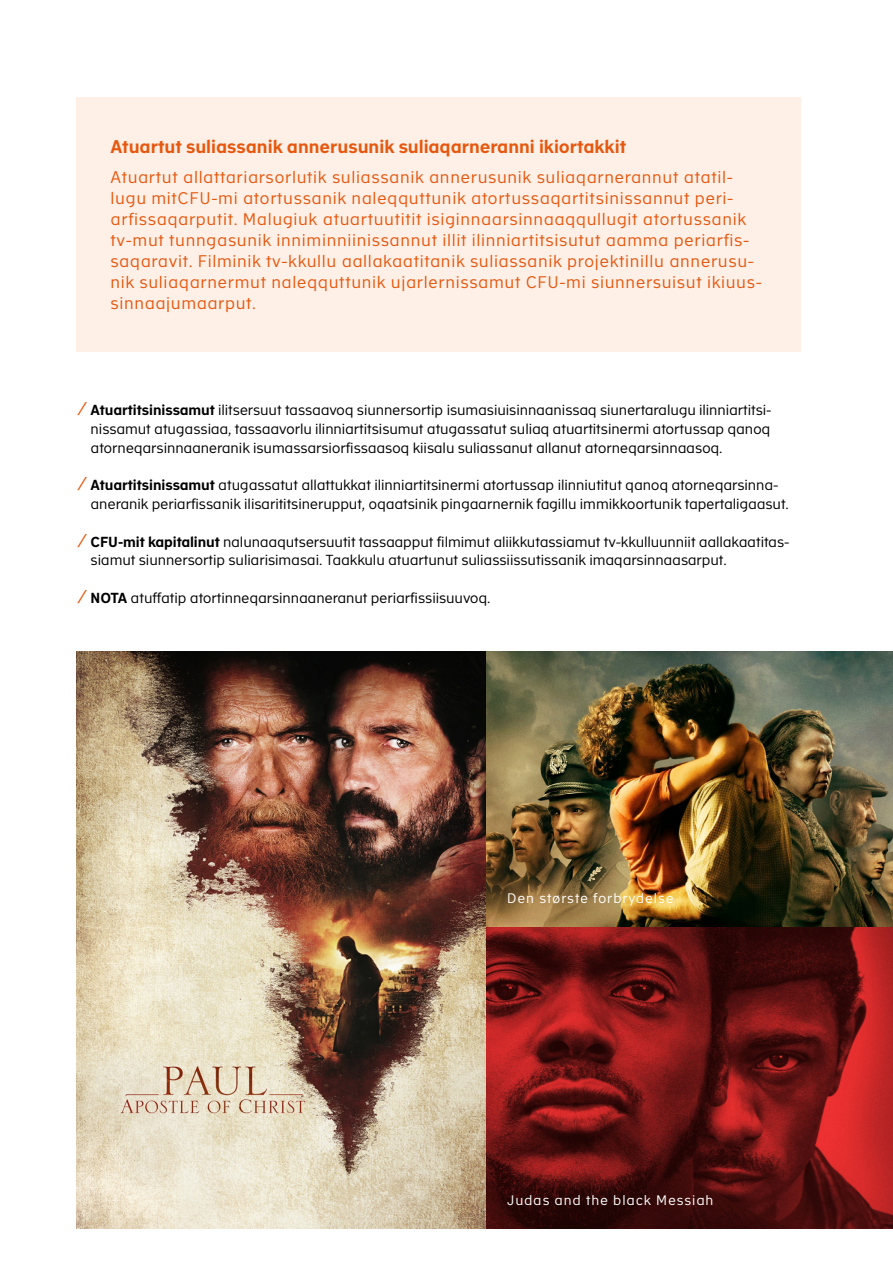
<style>
.page{position:relative;width:893px;height:1263px;background:#fff}
.page>*{position:absolute;margin:0;border:0;box-sizing:border-box;transform-origin:0 0}
.boxoverskrift{font:700 18px "Academy Sans";color:#e6580f}
.Kort_tekst_orange{font:16.5px/21px "Academy Sans";letter-spacing:.04em;color:#e6580f}
.Brød{font:14.25px/18.8px "Academy Sans";letter-spacing:-.005em;color:#000}
.Fremhævet_i_billeder{font:13.5px "Academy Sans";letter-spacing:.06em;color:#fff}
.s1{font-size:18px;color:#e6580f}
.s2{font-weight:700}
</style>
<div class="page">
<img style="left:77px;top:652px;width:816px;height:577px">
<div style="left:77px;top:97px;width:724px;height:254px;background:#fef0e7"></div>
<p class="boxoverskrift" style="left:111px;top:133px;width:517px">Atuartut suliassanik annerusunik suliaqarneranni ikiortakkit</p>
<p class="Kort_tekst_orange" style="left:111px;top:165px;width:653px">Atuartut allattariarsorlutik suliassanik annerusunik suliaqarnerannut atatil&shy;lugu mitCFU-mi atortussanik naleqquttunik atortussaqartitsinissannut peri&shy;arfissaqarputit. Malugiuk atuartuutitit isiginnaarsinnaaqqullugit atortussanik tv-mut tunngasunik inniminniinissannut illit ilinniartitsisutut aamma periarfis&shy;saqaravit. Filminik tv-kkullu aallakaatitanik suliassanik projektinillu annerusu&shy;nik suliaqarnermut naleqquttunik ujarlernissamut CFU-mi siunnersuisut ikiuus&shy;sinnaajumaarput.</p>
<p class="Brød" style="left:91px;top:400px;width:682px;text-align:justify;text-indent:-13px"><span class="s1">/</span> <span class="s2">Atuartitsinissamut</span> ilitsersuut tassaavoq siunnersortip isumasiuisinnaanissaq siunertaralugu ilinniartitsi&shy;nissamut atugassiaa, tassaavorlu ilinniartitsisumut atugassatut suliaq atuartitsinermi atortussap qanoq atorneqarsinnaaneranik isumassarsiorfissaasoq kiisalu suliassanut allanut atorneqarsinnaasoq.</p>
<p class="Brød" style="left:91px;top:475px;width:700px;text-indent:-13px"><span class="s1">/</span> <span class="s2">Atuartitsinissamut</span> atugassatut allattukkat ilinniartitsinermi atortussap ilinniutitut qanoq atorneqarsinna&shy;aneranik periarfissanik ilisarititsinerupput, oqaatsinik pingaarnernik fagillu immikkoortunik tapertaligaasut.</p>
<p class="Brød" style="left:91px;top:531px;width:700px;text-indent:-13px"><span class="s1">/</span> <span class="s2">CFU-mit kapitalinut</span> nalunaaqutsersuutit tassaapput filmimut aliikkutassiamut tv-kkulluunniit aallakaatitas&shy;siamut siunnersortip suliarisimasai. Taakkulu atuartunut suliassiissutissanik imaqarsinnaasarput.</p>
<p class="Brød" style="left:77px;top:587px;width:415px"><span class="s1">/</span> <span class="s2">NOTA</span> atuffatip atortinneqarsinnaaneranut periarfissiisuuvoq.</p>
<p class="Fremhævet_i_billeder" style="left:507px;top:889px;width:168px">Den største forbrydelse</p>
<p class="Fremhævet_i_billeder" style="left:507px;top:1190px;width:208px">Judas and the black Messiah</p>
</div>
